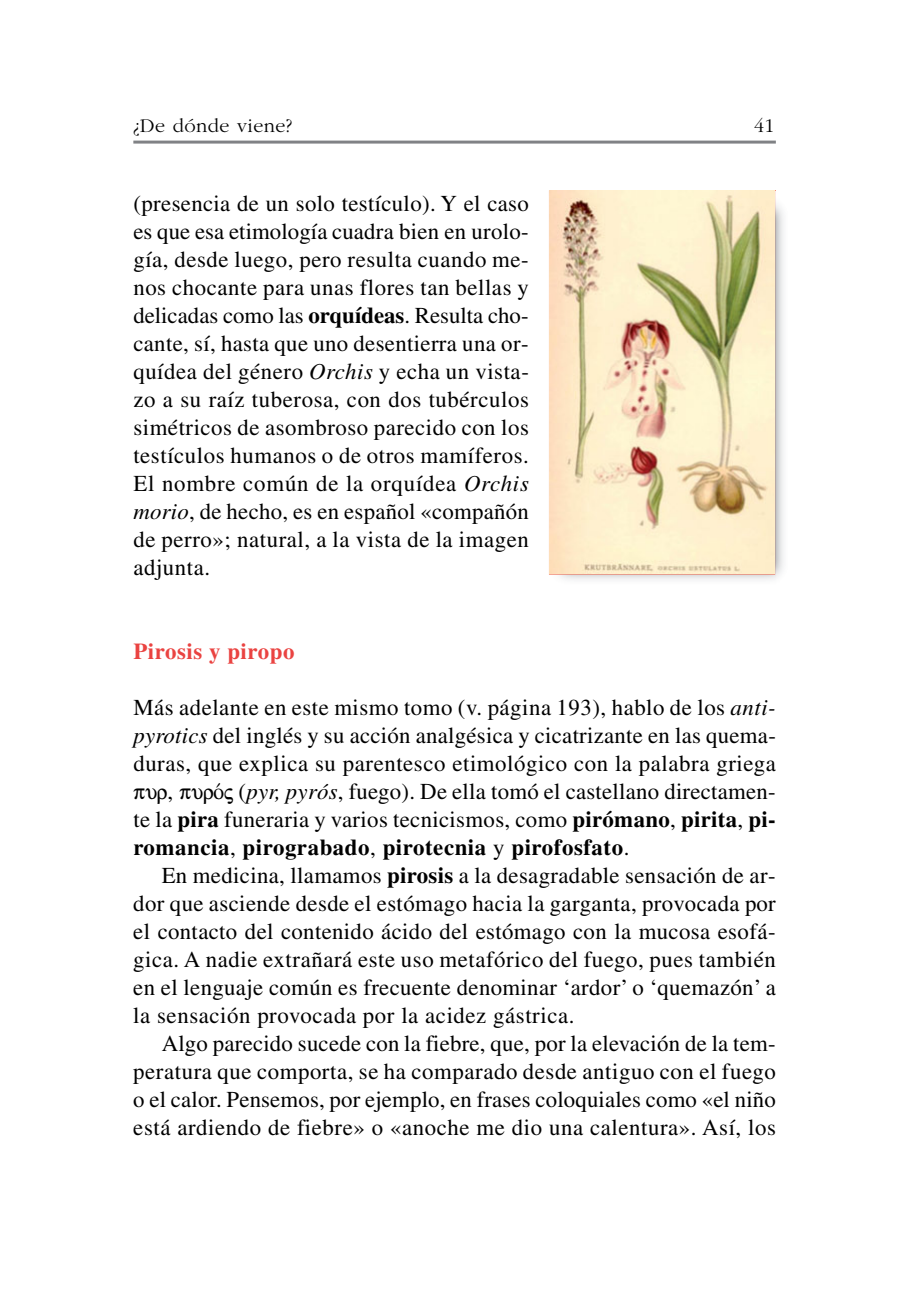
<style>
.page{position:relative;width:908px;height:1304px;background:#fff}
.page>*{position:absolute;margin:0;border:0;box-sizing:border-box;transform-origin:0 0}
.t1{font:22.8px/28px "Times";letter-spacing:.025em;color:#000;text-align:justify}
.t2{font:700 22.8px "Times";letter-spacing:.025em;color:#ea4341}
.t3{font:300 20px "Garamond";letter-spacing:.025em;color:#000}
.s1{font-weight:700}
.s2{font-style:italic}
.s3{font-family:"Greek"}
</style>
<div class="page">
<hr style="left:133px;top:141px;width:642px;height:3px;background:#808285">
<img style="left:560px;top:196px;width:224px;height:384px">
<svg style="left:549px;top:190px;width:225px;height:6px"></svg>
<img style="left:549px;top:191px;width:224px;height:383px">
<p class="t3" style="left:133px;top:118px;width:160px">¿De dónde viene?</p>
<p class="t3" style="left:753px;top:118px;width:22px">41</p>
<p class="t1" style="left:133px;top:191px;width:397px">(presencia de un solo testículo). Y el caso es que esa etimología cua dra bien en urolo&shy;gía, desde luego, pero resulta cuando me - nos chocante para unas flores tan bellas y delicadas como las <span class="s1">orquídeas</span>. Resulta cho - cante, sí, hasta que uno desentierra una or - quídea del género <span class="s2">Orchis</span> y echa un vista&shy;zo a su raíz tuberosa, con dos tubérculos si métricos de asombroso parecido con los testículos humanos o de otros mamíferos.<br>El nombre común de la orquídea <span class="s2">Orchis mo rio</span>, de hecho, es en español «compañón de perro»; natural, a la vista de la imagen adjunta.</p>
<p class="t2" style="left:133px;top:643px;width:162px">Pirosis y piropo</p>
<p class="t1" style="left:133px;top:695px;width:643px">Más adelante en este mismo tomo (v. página 193), hablo de los <span class="s2">anti - pyrotics</span> del inglés y su acción analgésica y cicatrizante en las quema&shy;duras, que explica su parentesco etimológico con la palabra griega <span class="s3">pur</span>, <span class="s3">purÒj</span> (<span class="s2">pyr, pyrós</span>, fuego). De ella tomó el castellano directamen - te la <span class="s1">pira</span> funeraria y varios tecnicismos, como <span class="s1">pirómano</span>, <span class="s1">pirita</span>, <span class="s1">pi - ro mancia</span>, <span class="s1">pirograbado</span>, <span class="s1">pirotecnia</span> y <span class="s1">pirofosfato</span>.</p>
<p class="t1" style="left:133px;top:863px;width:643px;text-indent:28px">En medicina, llamamos <span class="s1">pirosis</span> a la desagradable sensación de ar - dor que asciende desde el estómago hacia la garganta, provocada por el contacto del contenido ácido del estómago con la mucosa eso fá - gica. A nadie extrañará este uso metafórico del fuego, pues también en el lenguaje común es frecuente denominar ‘ardor’ o ‘quemazón’ a la sensación provocada por la acidez gástrica.</p>
<p class="t1" style="left:133px;top:1031px;width:644px;text-indent:28px">Algo parecido sucede con la fiebre, que, por la elevación de la tem - peratura que comporta, se ha comparado desde antiguo con el fuego o el calor. Pensemos, por ejemplo, en frases coloquiales como «el niño está ardiendo de fiebre» o «anoche me dio una calentura». Así, los</p>
</div>
